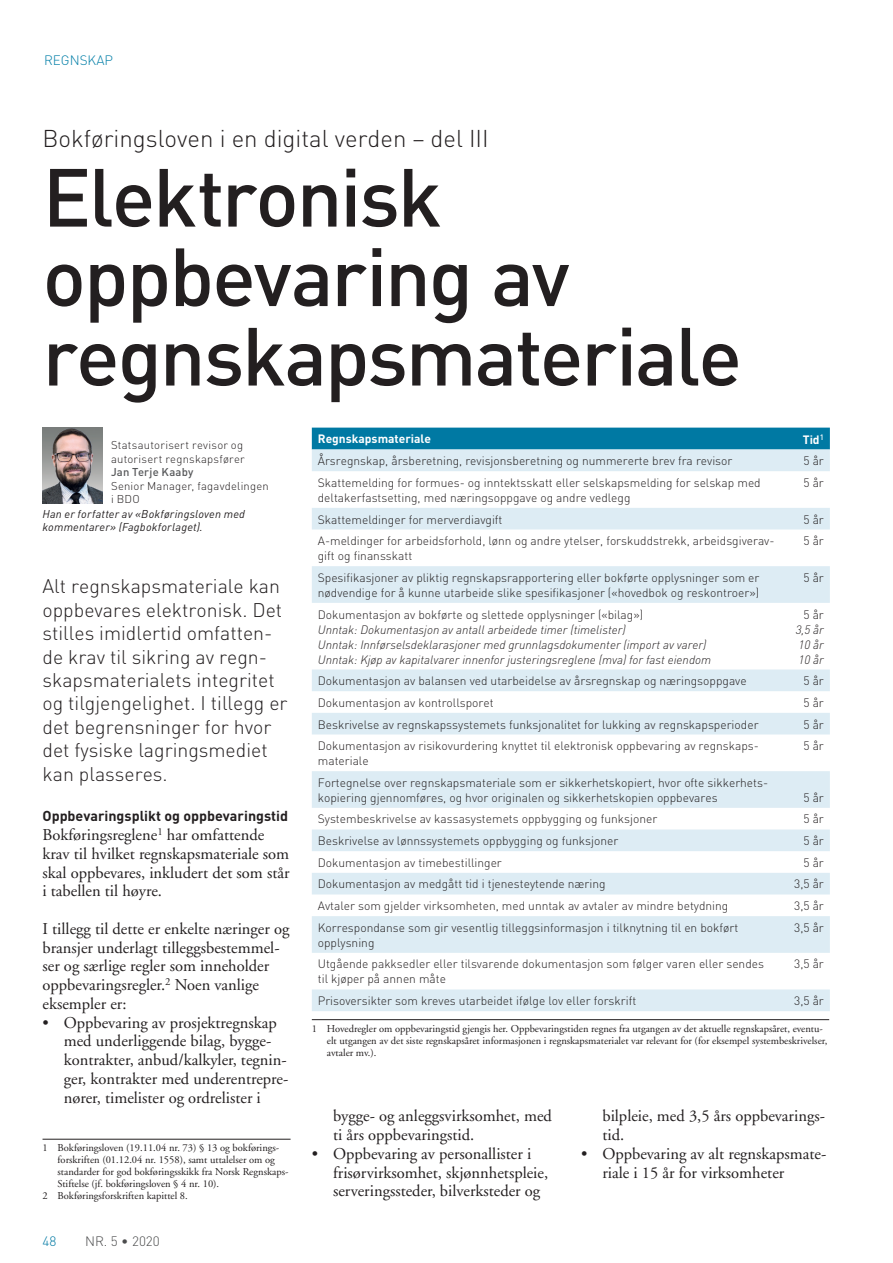
<style>
.page{position:relative;width:893px;height:1263px;background:#fff}
.page>*{position:absolute;margin:0;border:0;box-sizing:border-box;transform-origin:0 0}
.t1{font:500 81px/79.5px "DIN";letter-spacing:-.03em;color:#231f20}
.t2{font:300 24px "DIN";color:#231f20}
.t3{font:300 19.5px/23.4px "DIN";color:#231f20}
.t4{font:16.5px/18.8px "Adobe Garamond";color:#231f20}
.t5{font:700 14.25px "DIN";color:#231f20}
.t6{font:300 13.5px "DIN";color:#4b4c4d}
.t7{font:300 13.5px "DIN";color:#007ea7}
.t8{font:300 13.5px "DIN";color:#0079a3}
.t9{font:300 12px/15px "DIN";color:#231f20}
.t10{font:italic 300 12px/15px "DIN";color:#231f20}
.t11{font:700 12px "DIN";color:#fff}
.t12{font:300 11.25px/13.5px "DIN";letter-spacing:.02em;color:#231f20}
.t13{font:italic 11.25px/13.5px "DIN";letter-spacing:.015em;color:#231f20}
.t14{font:500 11.25px "DIN";letter-spacing:.02em;color:#57585a}
.t15{font:10.5px/12px "Adobe Garamond";color:#231f20}
</style>
<div class="page">
<hr style="left:43px;top:1139px;width:248px;height:1px;background:#231f20">
<img style="left:43px;top:428px;width:60px;height:75px">
<div style="left:312px;top:428px;width:518px;height:21px;background:#0079a3"></div>
<svg style="left:312px;top:449px;width:518px;height:562px"></svg>
<hr style="left:312px;top:1019px;width:517px;height:1px;background:#231f20">
<p class="t7" style="left:44px;top:52px;width:70px">REGNSKAP</p>
<h2 class="t2" style="left:43px;top:124px;width:448px">Bokføringsloven i en digital verden – del III</h2>
<h1 class="t1" style="left:43px;top:155px;width:701px">Elektronisk oppbevaring av regnskapsmateriale</h1>
<p class="t12" style="left:111px;top:438px;width:135px">Statsautorisert revisor og autorisert regnskapsfører</p>
<p class="t14" style="left:111px;top:465px;width:84px">Jan Terje Kaaby</p>
<p class="t12" style="left:111px;top:479px;width:159px">Senior Manager, fagavdelingen i BDO</p>
<p class="t13" style="left:43px;top:507px;width:204px">Han er forfatter av «Bokføringsloven med kommentarer» (Fagbokforlaget).</p>
<p class="t11" style="left:318px;top:431px;width:115px">Regnskapsmateriale</p>
<p class="t11" style="left:803px;top:431px;width:23px">Tid<sup>1</sup></p>
<p class="t9" style="left:318px;top:453px;width:416px">Årsregnskap, årsberetning, revisjonsberetning og nummererte brev fra revisor</p>
<p class="t9" style="left:803px;top:453px;width:22px">5 år</p>
<p class="t9" style="left:318px;top:475px;width:444px">Skattemelding for formues- og inntektsskatt eller selskapsmelding for selskap med deltakerfastsetting, med næringsoppgave og andre vedlegg</p>
<p class="t9" style="left:803px;top:475px;width:22px">5 år</p>
<p class="t9" style="left:318px;top:512px;width:186px">Skattemeldinger for merverdiavgift</p>
<p class="t9" style="left:803px;top:512px;width:22px">5 år</p>
<p class="t9" style="left:318px;top:533px;width:458px">A-meldinger for arbeidsforhold, lønn og andre ytelser, forskuddstrekk, arbeidsgiverav&shy;gift og finansskatt</p>
<p class="t9" style="left:803px;top:533px;width:22px">5 år</p>
<p class="t9" style="left:318px;top:570px;width:443px">Spesifikasjoner av pliktig regnskapsrapportering eller bokførte opplysninger som er nødvendige for å kunne utarbeide slike spesifikasjoner («hovedbok og reskontroer»)</p>
<p class="t9" style="left:803px;top:570px;width:22px">5 år</p>
<p class="t9" style="left:318px;top:606px;width:327px">Dokumentasjon av bokførte og slettede opplysninger («bilag»)</p>
<p class="t10" style="left:318px;top:621px;width:395px">Unntak: Dokumentasjon av antall arbeidede timer (timelister)<br>Unntak: Innførselsdeklarasjoner med grunnlagsdokumenter (import av varer)<br>Unntak: Kjøp av kapitalvarer innenfor justeringsreglene (mva) for fast eiendom</p>
<p class="t3" style="left:43px;top:574px;width:247px">Alt regnskapsmateriale kan oppbevares elektronisk. Det stilles imidlertid omfatten&shy;de krav til sikring av regn&shy;skapsmaterialets integritet og tilgjengelighet. I tillegg er det begrensninger for hvor det fysiske lagringsmediet kan plasseres.</p>
<p class="t5" style="left:43px;top:807px;width:247px">Oppbevaringsplikt og oppbevaringstid</p>
<h3 class="t4" style="left:43px;top:826px;width:249px">Bokføringsreglene<sup>1</sup> har omfattende krav til hvilket regnskapsmateriale som skal oppbevares, inkludert det som står i tabellen til høyre.</h3>
<h3 class="t4" style="left:43px;top:920px;width:248px">I tillegg til dette er enkelte næringer og bransjer underlagt tilleggsbestemmel&shy;ser og særlige regler som inneholder oppbevaringsregler.<sup>2</sup> Noen vanlige eksempler er:</h3>
<h3 class="t4" style="left:64px;top:1013px;width:226px;text-indent:-21px">• Oppbevaring av prosjektregnskap med underliggende bilag, bygge&shy;kontrakter, anbud/kalkyler, tegnin&shy;ger, kontrakter med underentrepre&shy;nører, timelister og ordrelister i</h3>
<p class="t15" style="left:43px;top:1142px;width:238px">1 Bokføringsloven (19.11.04 nr. 73) § 13 og bokførings-</p>
<p class="t15" style="left:58px;top:1154px;width:219px">forskriften (01.12.04 nr. 1558), samt uttalelser om og</p>
<p class="t15" style="left:58px;top:1166px;width:232px">standarder for god bokføringsskikk fra Norsk Regnskaps-</p>
<p class="t15" style="left:58px;top:1178px;width:163px">Stiftelse (jf. bokføringsloven § 4 nr. 10).</p>
<p class="t15" style="left:43px;top:1190px;width:147px">2 Bokføringsforskriften kapittel 8.</p>
<p class="t9" style="left:803px;top:606px;width:22px">5 år</p>
<p class="t10" style="left:796px;top:621px;width:30px;text-align:justify">3,5 år 10 år 10 år</p>
<p class="t9" style="left:318px;top:673px;width:430px">Dokumentasjon av balansen ved utarbeidelse av årsregnskap og næringsoppgave</p>
<p class="t9" style="left:803px;top:673px;width:22px">5 år</p>
<p class="t9" style="left:318px;top:695px;width:177px">Dokumentasjon av kontrollsporet</p>
<p class="t9" style="left:803px;top:695px;width:22px">5 år</p>
<p class="t9" style="left:318px;top:716px;width:442px">Beskrivelse av regnskapssystemets funksjonalitet for lukking av regnskapsperioder</p>
<p class="t9" style="left:803px;top:716px;width:22px">5 år</p>
<p class="t9" style="left:318px;top:738px;width:441px">Dokumentasjon av risikovurdering knyttet til elektronisk oppbevaring av regnskaps&shy;materiale</p>
<p class="t9" style="left:803px;top:738px;width:22px">5 år</p>
<p class="t9" style="left:318px;top:775px;width:452px">Fortegnelse over regnskapsmateriale som er sikkerhetskopiert, hvor ofte sikkerhets&shy;kopiering gjennomføres, og hvor originalen og sikkerhetskopien oppbevares</p>
<p class="t9" style="left:803px;top:790px;width:22px">5 år</p>
<p class="t9" style="left:318px;top:811px;width:341px">Systembeskrivelse av kassasystemets oppbygging og funksjoner</p>
<p class="t9" style="left:803px;top:811px;width:22px">5 år</p>
<p class="t9" style="left:318px;top:833px;width:302px">Beskrivelse av lønnssystemets oppbygging og funksjoner</p>
<p class="t9" style="left:803px;top:833px;width:22px">5 år</p>
<p class="t9" style="left:318px;top:855px;width:186px">Dokumentasjon av timebestillinger</p>
<p class="t9" style="left:803px;top:855px;width:22px">5 år</p>
<p class="t9" style="left:318px;top:876px;width:289px">Dokumentasjon av medgått tid i tjenesteytende næring</p>
<p class="t9" style="left:794px;top:876px;width:31px">3,5 år</p>
<p class="t9" style="left:318px;top:898px;width:412px">Avtaler som gjelder virksomheten, med unntak av avtaler av mindre betydning</p>
<p class="t9" style="left:794px;top:898px;width:31px">3,5 år</p>
<p class="t9" style="left:318px;top:920px;width:422px">Korrespondanse som gir vesentlig tilleggsinformasjon i tilknytning til en bokført opplysning</p>
<p class="t9" style="left:794px;top:920px;width:31px">3,5 år</p>
<p class="t9" style="left:318px;top:956px;width:448px">Utgående pakksedler eller tilsvarende dokumentasjon som følger varen eller sendes til kjøper på annen måte</p>
<p class="t9" style="left:794px;top:956px;width:31px">3,5 år</p>
<p class="t9" style="left:318px;top:993px;width:320px">Prisoversikter som kreves utarbeidet ifølge lov eller forskrift</p>
<p class="t9" style="left:794px;top:993px;width:31px">3,5 år</p>
<p class="t15" style="left:327px;top:1022px;width:502px;text-indent:-15px">1 Hovedregler om oppbevaringstid gjengis her. Oppbevaringstiden regnes fra utgangen av det aktuelle regnskapsåret, eventu&shy;elt utgangen av det siste regnskapsåret informasjonen i regnskapsmaterialet var relevant for (for eksempel systembeskrivelser, avtaler mv.).</p>
<h3 class="t4" style="left:333px;top:1107px;width:220px">bygge- og anleggsvirksomhet, med ti års oppbevaringstid.</h3>
<h3 class="t4" style="left:333px;top:1145px;width:217px;text-indent:-21px">• Oppbevaring av personallister i frisørvirksomhet, skjønnhetspleie, serveringssteder, bilverksteder og</h3>
<h3 class="t4" style="left:602px;top:1107px;width:224px">bilpleie, med 3,5 års oppbevarings&shy;tid.</h3>
<h3 class="t4" style="left:602px;top:1145px;width:225px;text-indent:-21px">• Oppbevaring av alt regnskapsmate&shy;riale i 15 år for virksomheter</h3>
<p class="t8" style="left:43px;top:1232px;width:16px">48</p>
<p class="t6" style="left:85px;top:1232px;width:76px">NR. 5 • 2020</p>
</div>
